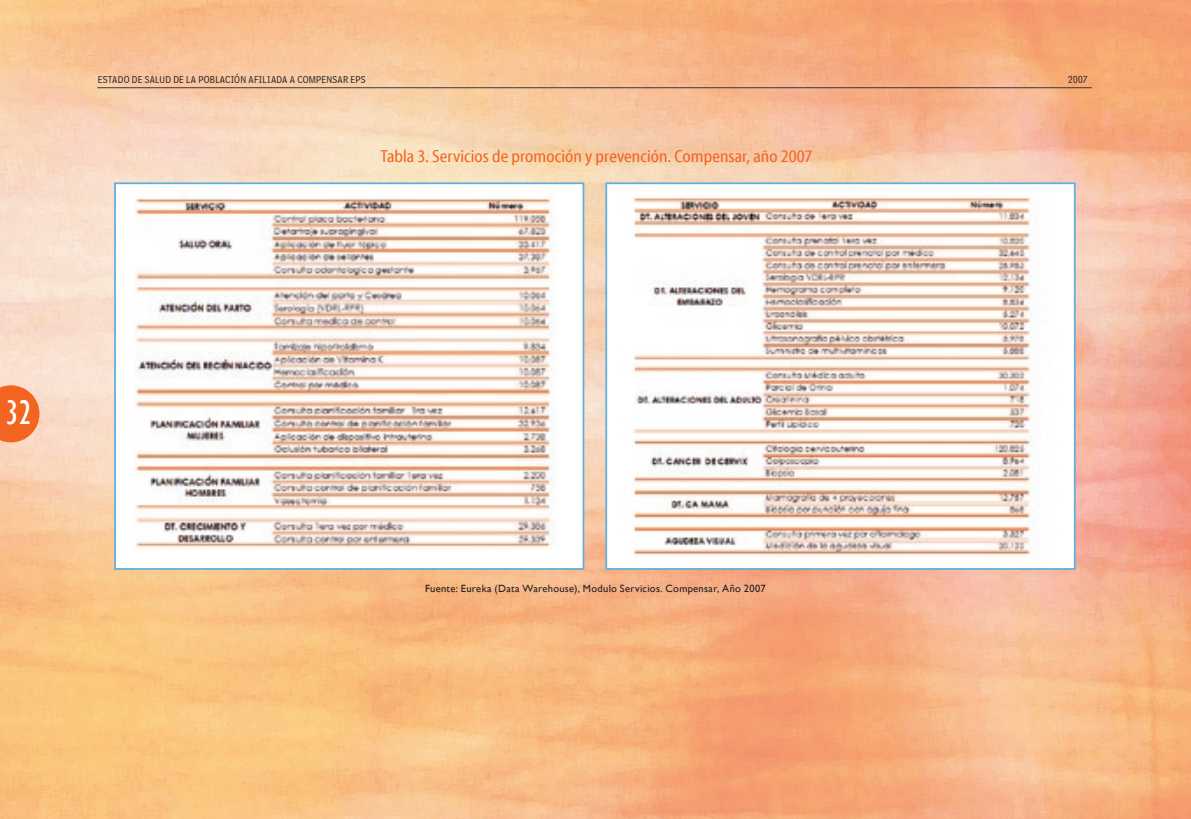
<style>
.page{position:relative;width:1191px;height:819px;background:#fff}
.page>*{position:absolute;margin:0;border:0;box-sizing:border-box;transform-origin:0 0}
.t1{font:condensed 35px "Gill Sans";color:#fff}
.t2{font:17.5px "Myriad Cn Web";letter-spacing:.005em;color:#f36421}
.t3{font:10.5px "Gill Sans";letter-spacing:.025em;color:#231f20}
.t4{font:10.5px "Bell Centennial BT Address";letter-spacing:.02em;color:#231f20}
</style>
<div class="page">
<img style="left:0;top:0;width:1191px;height:819px">
<svg style="left:97px;top:87px;width:994px;height:1px"></svg>
<svg style="left:0;top:385px;width:39px;height:57px"></svg>
<svg style="left:114px;top:182px;width:470px;height:387px"></svg>
<svg style="left:605px;top:182px;width:470px;height:387px"></svg>
<p class="t4" style="left:98px;top:73px;width:269px">ESTADO DE SALUD DE LA POBLACIÓN AFILIADA A COMPENSAR EPS</p>
<p class="t4" style="left:1068px;top:73px;width:21px">2007</p>
<h2 class="t2" style="left:380px;top:147px;width:433px">Tabla 3. Servicios de promoción y prevención. Compensar, año 2007</h2>
<h1 class="t1" style="left:6px;top:392px;width:27px">32</h1>
<p class="t3" style="left:425px;top:582px;width:342px">Fuente: Eureka (Data Warehouse), Modulo Servicios. Compensar, Año 2007</p>
</div>
